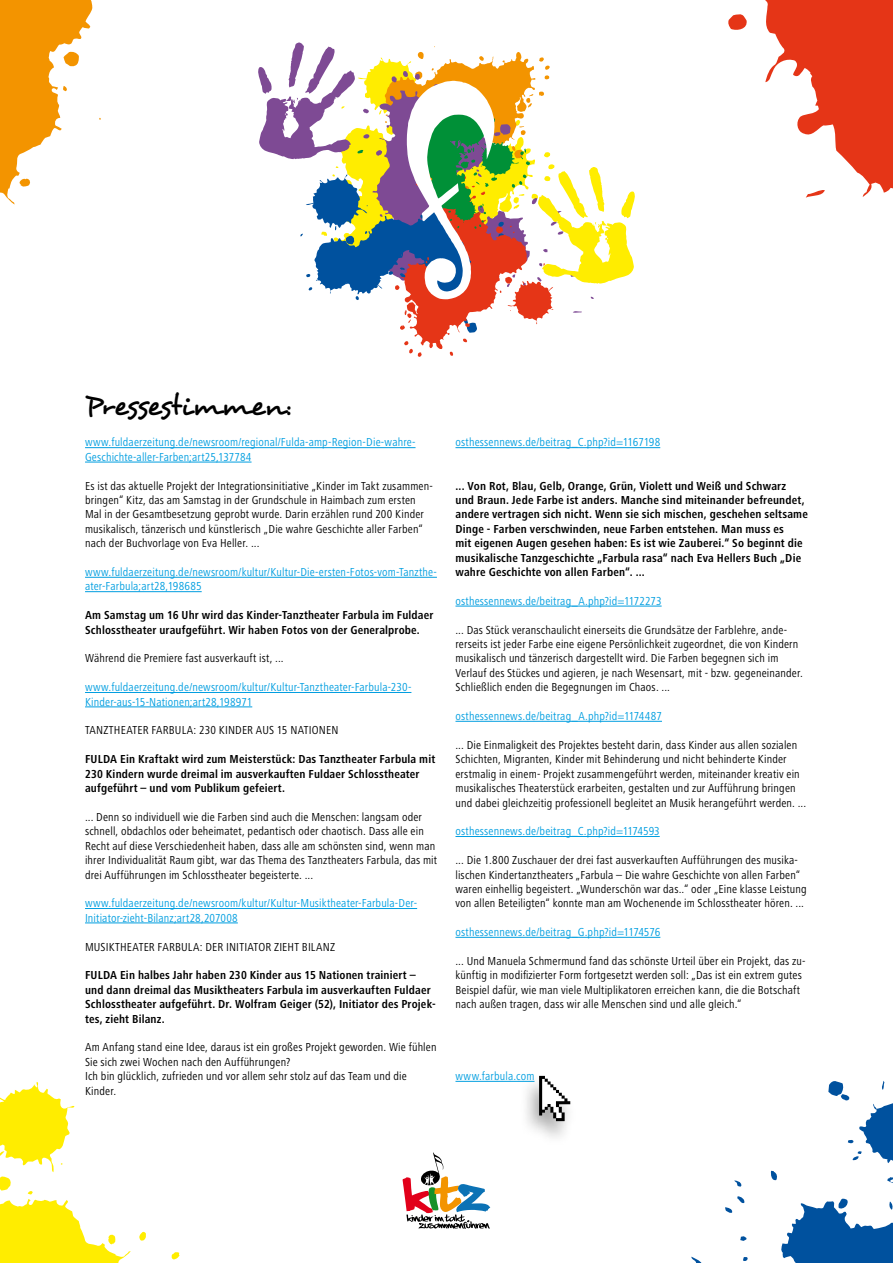
<style>
.page{position:relative;width:893px;height:1263px;background:#fff}
.page>*{position:absolute;margin:0;border:0;box-sizing:border-box;transform-origin:0 0}
.t1{font:30px "Desyrel";letter-spacing:-.025em;color:#000}
.t2{font:condensed 12px/14.4px "Frutiger Next LT";letter-spacing:.01em;color:#000}
.t3{font:700 condensed 12px/14.4px "Frutiger Next LT";letter-spacing:.015em;color:#000}
.t4{font:condensed 12px/14.4px "Frutiger Next LT";letter-spacing:.015em;color:#009ee0}
</style>
<div class="page">
<svg style="left:257px;top:42px;width:379px;height:407px"></svg>
<svg style="left:691px;top:1256px;width:11px;height:7px"></svg>
<svg style="left:734px;top:1180px;width:7px;height:7px"></svg>
<svg style="left:725px;top:1196px;width:20px;height:17px"></svg>
<svg style="left:740px;top:1236px;width:7px;height:5px"></svg>
<svg style="left:743px;top:1257px;width:5px;height:4px"></svg>
<svg style="left:770px;top:1081px;width:123px;height:182px"></svg>
<svg style="left:0;top:0;width:92px;height:205px"></svg>
<svg style="left:0;top:1082px;width:180px;height:181px"></svg>
<hr style="left:85px;top:447px;width:331px;height:1px;background:#009ee0">
<hr style="left:85px;top:462px;width:167px;height:1px;background:#009ee0">
<hr style="left:85px;top:577px;width:352px;height:1px;background:#009ee0">
<hr style="left:85px;top:591px;width:117px;height:1px;background:#009ee0">
<hr style="left:85px;top:692px;width:326px;height:1px;background:#009ee0">
<hr style="left:85px;top:707px;width:167px;height:1px;background:#009ee0">
<hr style="left:85px;top:908px;width:332px;height:1px;background:#009ee0">
<hr style="left:85px;top:923px;width:153px;height:1px;background:#009ee0">
<hr style="left:455px;top:447px;width:205px;height:1px;background:#009ee0">
<hr style="left:455px;top:606px;width:207px;height:1px;background:#009ee0">
<hr style="left:455px;top:721px;width:207px;height:1px;background:#009ee0">
<hr style="left:455px;top:836px;width:205px;height:1px;background:#009ee0">
<hr style="left:455px;top:937px;width:205px;height:1px;background:#009ee0">
<hr style="left:455px;top:1081px;width:79px;height:1px;background:#009ee0">
<svg style="left:402px;top:1152px;width:88px;height:77px"></svg>
<svg style="left:728px;top:14px;width:19px;height:16px"></svg>
<svg style="left:765px;top:0;width:128px;height:198px"></svg>
<div style="left:519px;top:1072px;width:59px;height:73px;background:#000;opacity:.35"></div>
<svg style="left:539px;top:1076px;width:31px;height:45px"></svg>
<h1 class="t1" style="left:85px;top:387px;width:207px">Pressestimmen:</h1>
<p class="t4" style="left:85px;top:435px;width:332px">www.fuldaerzeitung.de/newsroom/regional/Fulda-amp-Region-Die-wahre-<br>Geschichte-aller-Farben;art25,137784</p>
<p class="t2" style="left:85px;top:478px;width:349px">Es ist das aktuelle Projekt der Integrationsinitiative „Kinder im Takt zusammen&shy;bringen“ Kitz, das am Samstag in der Grundschule in Haimbach zum ersten Mal in der Gesamtbesetzung geprobt wurde. Darin erzählen rund 200 Kinder musikalisch, tänzerisch und künstlerisch „Die wahre Geschichte aller Farben“ nach der Buchvorlage von Eva Heller. ...</p>
<p class="t4" style="left:85px;top:565px;width:353px">www.fuldaerzeitung.de/newsroom/kultur/Kultur-Die-ersten-Fotos-vom-Tanzthe&shy;ater-Farbula;art28,198685</p>
<p class="t3" style="left:85px;top:608px;width:350px">Am Samstag um 16 Uhr wird das Kinder-Tanztheater Farbula im Fuldaer<br>Schlosstheater uraufgeführt. Wir haben Fotos von der Generalprobe.</p>
<p class="t2" style="left:85px;top:651px;width:200px">Während die Premiere fast ausverkauft ist, ...</p>
<p class="t4" style="left:85px;top:680px;width:328px">www.fuldaerzeitung.de/newsroom/kultur/Kultur-Tanztheater-Farbula-230-<br>Kinder-aus-15-Nationen;art28,198971</p>
<p class="t2" style="left:85px;top:723px;width:12px">Tanztheater</p>
<p class="t2" style="left:151px;top:723px;width:12px">Farbula</p>
<p class="t2" style="left:194px;top:723px;width:38px">: 230 Kinder</p>
<p class="t2" style="left:256px;top:723px;width:7px">aus</p>
<p class="t2" style="left:277px;top:723px;width:28px">15 Nationen</p>
<p class="t3" style="left:85px;top:752px;width:352px">FULDA Ein Kraftakt wird zum Meisterstück: Das Tanztheater Farbula mit<br>230 Kindern wurde dreimal im ausverkauften Fuldaer Schlosstheater aufgeführt – und vom Publikum gefeiert.</p>
<p class="t2" style="left:85px;top:810px;width:354px">... Denn so individuell wie die Farben sind auch die Menschen: langsam oder schnell, obdachlos oder beheimatet, pedantisch oder chaotisch. Dass alle ein Recht auf diese Verschiedenheit haben, dass alle am schönsten sind, wenn man ihrer Individualität Raum gibt, war das Thema des Tanztheaters Farbula, das mit drei Aufführungen im Schlosstheater begeisterte. ...</p>
<p class="t4" style="left:85px;top:896px;width:334px">www.fuldaerzeitung.de/newsroom/kultur/Kultur-Musiktheater-Farbula-Der-<br>Initiator-zieht-Bilanz;art28,207008</p>
<p class="t2" style="left:85px;top:939px;width:16px">Musiktheater</p>
<p class="t2" style="left:158px;top:939px;width:12px">Farbula</p>
<p class="t2" style="left:200px;top:939px;width:36px">: Der Initiator</p>
<p class="t2" style="left:274px;top:939px;width:6px">zieht</p>
<p class="t2" style="left:302px;top:939px;width:13px">Bilanz</p>
<p class="t3" style="left:85px;top:968px;width:352px">FULDA Ein halbes Jahr haben 230 Kinder aus 15 Nationen trainiert – und dann dreimal das Musiktheaters Farbula im ausverkauften Fuldaer Schlosstheater aufgeführt. Dr. Wolfram Geiger (52), Initiator des Projek&shy;tes, zieht Bilanz.</p>
<p class="t2" style="left:85px;top:1040px;width:353px">Am Anfang stand eine Idee, daraus ist ein großes Projekt geworden. Wie fühlen Sie sich zwei Wochen nach den Aufführungen?<br>Ich bin glücklich, zufrieden und vor allem sehr stolz auf das Team und die Kinder.</p>
<p class="t4" style="left:455px;top:435px;width:206px">osthessennews.de/beitrag_C.php?id=1167198</p>
<p class="t3" style="left:455px;top:478px;width:354px">... Von Rot, Blau, Gelb, Orange, Grün, Violett und Weiß und Schwarz<br>und Braun. Jede Farbe ist anders. Manche sind miteinander befreundet, andere vertragen sich nicht. Wenn sie sich mischen, geschehen seltsame Dinge - Farben verschwinden, neue Farben entstehen. Man muss es<br>mit eigenen Augen gesehen haben: Es ist wie Zauberei.“ So beginnt die musikalische Tanzgeschichte „Farbula rasa“ nach Eva Hellers Buch „Die wahre Geschichte von allen Farben“. ...</p>
<p class="t4" style="left:455px;top:594px;width:208px">osthessennews.de/beitrag_A.php?id=1172273</p>
<p class="t2" style="left:455px;top:622px;width:349px">... Das Stück veranschaulicht einerseits die Grundsätze der Farblehre, ande&shy;rerseits ist jeder Farbe eine eigene Persönlichkeit zugeordnet, die von Kindern musikalisch und tänzerisch dargestellt wird. Die Farben begegnen sich im Verlauf des Stückes und agieren, je nach Wesensart, mit - bzw. gegeneinander.<br>Schließlich enden die Begegnungen im Chaos. ...</p>
<p class="t4" style="left:455px;top:709px;width:208px">osthessennews.de/beitrag_A.php?id=1174487</p>
<p class="t2" style="left:455px;top:738px;width:352px">... Die Einmaligkeit des Projektes besteht darin, dass Kinder aus allen sozialen Schichten, Migranten, Kinder mit Behinderung und nicht behinderte Kinder erstmalig in einem- Projekt zusammengeführt werden, miteinander kreativ ein musikalisches Theaterstück erarbeiten, gestalten und zur Aufführung bringen und dabei gleichzeitig professionell begleitet an Musik herangeführt werden. ...</p>
<p class="t4" style="left:455px;top:824px;width:206px">osthessennews.de/beitrag_C.php?id=1174593</p>
<p class="t2" style="left:455px;top:853px;width:353px">... Die 1.800 Zuschauer der drei fast ausverkauften Aufführungen des musika&shy;lischen Kindertanztheaters „Farbula – Die wahre Geschichte von allen Farben“ waren einhellig begeistert. „Wunderschön war das..“ oder „Eine klasse Leistung von allen Beteiligten“ konnte man am Wochenende im Schlosstheater hören. ...</p>
<p class="t4" style="left:455px;top:925px;width:206px">osthessennews.de/beitrag_G.php?id=1174576</p>
<p class="t2" style="left:455px;top:954px;width:352px">... Und Manuela Schmermund fand das schönste Urteil über ein Projekt, das zu&shy;künftig in modifizierter Form fortgesetzt werden soll: „Das ist ein extrem gutes Beispiel dafür, wie man viele Multiplikatoren erreichen kann, die die Botschaft nach außen tragen, dass wir alle Menschen sind und alle gleich.“</p>
<p class="t4" style="left:455px;top:1069px;width:80px">www.farbula.com</p>
</div>
